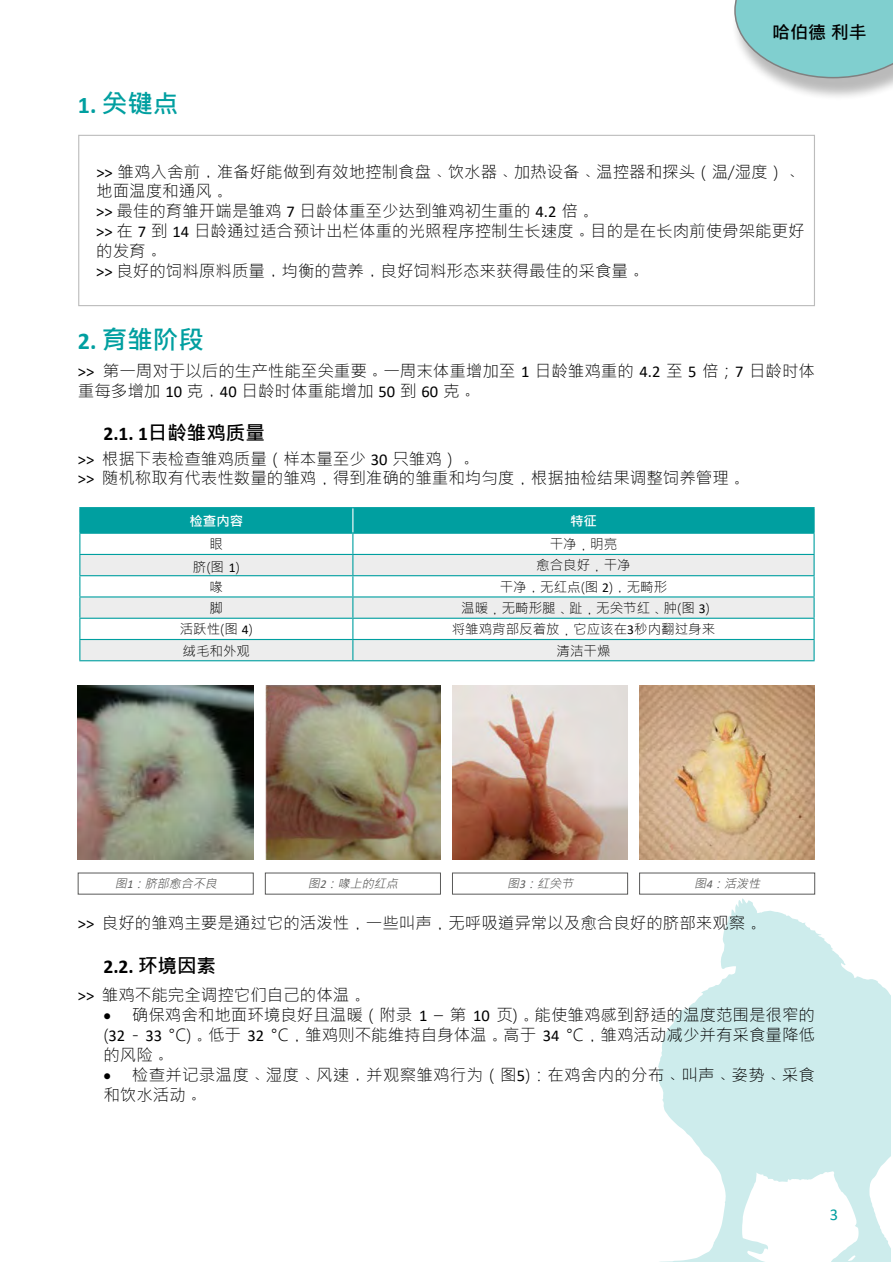
<style>
.page{position:relative;width:893px;height:1263px;background:#fff}
.page>*{position:absolute;margin:0;border:0;box-sizing:border-box;transform-origin:0 0}
.t1{font:25.5px "Microsoft Jheng Hei UI Bold";color:#009fa0}
.t2{font:19.5px "Microsoft Jheng Hei UI Bold";color:#000}
.t3{font:700 19.5px "Calibri";color:#000}
.t4{font:18px "Microsoft Jheng Hei UI Bold";color:#000}
.t5{font:16.5px/19.8px "Microsoft Jheng Hei UI Light";color:#000}
.t6{font:16.5px "Calibri";color:#009fa0}
.t7{font:13.5px "Microsoft Jheng Hei UI Light";color:#000}
.t8{font:13.5px "Microsoft Jheng Hei UI Bold";color:#fff}
.t9{font:italic 12px "Microsoft Jheng Hei UI Regular";color:#5a5a59}
.s1{font-family:"Calibri";font-weight:700;font-size:24px}
.s2{font-family:"Calibri"}
.s3{font-family:"Calibri";font-weight:700}
.s4{font-family:"Microsoft Jheng Hei UI Bold";font-weight:400}
</style>
<div class="page">
<div style="left:731px;top:0;width:162px;height:101px;background:#000;opacity:.55"></div>
<svg style="left:734px;top:0;width:159px;height:78px;background:#8dcfcf"></svg>
<svg style="left:342px;top:872px;width:549px;height:390px"></svg>
<svg style="left:742px;top:1171px;width:117px;height:91px"></svg>
<div style="left:78px;top:135px;width:737px;height:171px;border:1px solid #bcbcbc"></div>
<hr style="left:353px;top:533px;width:462px;height:1px;background:#009fa0">
<hr style="left:79px;top:507px;width:274px;height:1px;background:#009fa0">
<hr style="left:353px;top:507px;width:462px;height:1px;background:#009fa0">
<hr style="left:813px;top:508px;width:2px;height:25px;background:#009fa0">
<hr style="left:813px;top:534px;width:2px;height:20px;background:#009fa0">
<hr style="left:813px;top:640px;width:2px;height:20px;background:#009fa0">
<hr style="left:353px;top:660px;width:462px;height:1px;background:#009fa0">
<hr style="left:353px;top:554px;width:462px;height:1px;background:#009fa0">
<hr style="left:813px;top:555px;width:2px;height:20px;background:#009fa0">
<hr style="left:353px;top:575px;width:462px;height:1px;background:#009fa0">
<hr style="left:813px;top:576px;width:2px;height:20px;background:#009fa0">
<hr style="left:353px;top:596px;width:462px;height:1px;background:#009fa0">
<hr style="left:813px;top:597px;width:2px;height:21px;background:#009fa0">
<hr style="left:353px;top:618px;width:462px;height:1px;background:#009fa0">
<svg style="left:79px;top:508px;width:735px;height:153px"></svg>
<hr style="left:813px;top:619px;width:2px;height:20px;background:#009fa0">
<hr style="left:79px;top:639px;width:274px;height:1px;background:#009fa0">
<hr style="left:353px;top:639px;width:462px;height:1px;background:#009fa0">
<img style="left:78px;top:686px;width:175px;height:174px">
<img style="left:265px;top:686px;width:176px;height:174px">
<img style="left:452px;top:686px;width:176px;height:174px">
<img style="left:639px;top:686px;width:176px;height:174px">
<h1 class="t1" style="left:78px;top:88px;width:102px"><span class="s1">1.</span> 关键点</h1>
<p class="t4" style="left:772px;top:21px;width:96px">哈伯德 利丰</p>
<p class="t5" style="left:96px;top:162px;width:710px"><span class="s2">&gt;&gt;</span> 雏鸡入舍前，准备好能做到有效地控制食盘、饮水器、加热设备、温控器和探头（温/湿度）、地面温度和通风。<br><span class="s2">&gt;&gt;</span> 最佳的育雏开端是雏鸡 <span class="s2">7</span> 日龄体重至少达到雏鸡初生重的 <span class="s2">4.2</span> 倍。<br><span class="s2">&gt;&gt;</span> 在 <span class="s2">7</span> 到 <span class="s2">14</span> 日龄通过适合预计出栏体重的光照程序控制生长速度。目的是在长肉前使骨架能更好的发育。<br><span class="s2">&gt;&gt;</span> 良好的饲料原料质量，均衡的营养，良好饲料形态来获得最佳的采食量。</p>
<h1 class="t1" style="left:78px;top:323px;width:128px"><span class="s1">2.</span> 育雏阶段</h1>
<p class="t5" style="left:78px;top:361px;width:739px"><span class="s2">&gt;&gt;</span> 第一周对于以后的生产性能至关重要。一周末体重增加至 <span class="s2">1</span> 日龄雏鸡重的 <span class="s2">4.2</span> 至 <span class="s2">5</span> 倍；<span class="s2">7</span> 日龄时体重每多增加 <span class="s2">10</span> 克，<span class="s2">40</span> 日龄时体重能增加 <span class="s2">50</span> 到 <span class="s2">60</span> 克。</p>
<p class="t2" style="left:103px;top:421px;width:163px"><span class="s3">2.1. 1</span>日龄雏鸡质量</p>
<p class="t5" style="left:78px;top:448px;width:669px"><span class="s2">&gt;&gt;</span> 根据下表检查雏鸡质量（样本量至少 <span class="s2">30</span> 只雏鸡）。<br><span class="s2">&gt;&gt;</span> 随机称取有代表性数量的雏鸡，得到准确的雏重和均匀度，根据抽检结果调整饲养管理。</p>
<p class="t8" style="left:189px;top:512px;width:55px">检查内容</p>
<p class="t8" style="left:570px;top:512px;width:28px">特征</p>
<p class="t7" style="left:210px;top:536px;width:15px">眼</p>
<p class="t7" style="left:550px;top:536px;width:69px">干净，明亮</p>
<p class="t7" style="left:193px;top:558px;width:48px">脐(图 <span class="s2">1</span>)</p>
<p class="t7" style="left:536px;top:557px;width:96px">愈合良好，干净</p>
<p class="t7" style="left:210px;top:578px;width:15px">喙</p>
<p class="t7" style="left:500px;top:578px;width:169px">干净，无红点(图 <span class="s2">2</span>)，无畸形</p>
<p class="t7" style="left:210px;top:599px;width:15px">脚</p>
<p class="t7" style="left:461px;top:599px;width:250px">温暖，无畸形腿、趾，无关节红、肿(图 <span class="s2">3</span>)</p>
<p class="t7" style="left:180px;top:621px;width:75px">活跃性(图 <span class="s2">4</span>)</p>
<p class="t7" style="left:452px;top:621px;width:265px">将雏鸡背部反着放，它应该在<span class="s2">3</span>秒内翻过身来</p>
<p class="t7" style="left:183px;top:642px;width:69px">绒毛和外观</p>
<p class="t7" style="left:556px;top:642px;width:55px">清洁干燥</p>
<p class="t9" style="left:115px;top:876px;width:107px">图<span class="s2">1</span>：脐部愈合不良</p>
<p class="t9" style="left:308px;top:876px;width:95px">图<span class="s2">2</span>：喙上的红点</p>
<p class="t9" style="left:507px;top:876px;width:71px">图<span class="s2">3</span>：红关节</p>
<p class="t9" style="left:694px;top:876px;width:71px">图<span class="s2">4</span>：活泼性</p>
<p class="t5" style="left:78px;top:913px;width:685px"><span class="s2">&gt;&gt;</span> 良好的雏鸡主要是通过它的活泼性，一些叫声，无呼吸道异常以及愈合良好的脐部来观察。</p>
<p class="t3" style="left:103px;top:953px;width:114px">2.2. <span class="s4">环境因素</span></p>
<p class="t5" style="left:78px;top:985px;width:289px"><span class="s2">&gt;&gt;</span> 雏鸡不能完全调控它们自己的体温。</p>
<p class="t5" style="left:103px;top:1005px;width:713px;text-align:justify">• 确保鸡舍和地面环境良好且温暖（附录 <span class="s2">1</span> – 第 <span class="s2">10</span> 页)。能使雏鸡感到舒适的温度范围是很窄的(<span class="s2">32</span> - <span class="s2">33</span> °C)。低于 <span class="s2">32</span> °C，雏鸡则不能维持自身体温。高于 <span class="s2">34</span> °C，雏鸡活动减少并有采食量降低的风险。</p>
<p class="t5" style="left:103px;top:1065px;width:713px">• 检查并记录温度、湿度、风速，并观察雏鸡行为（图<span class="s2">5</span>)：在鸡舍内的分布、叫声、姿势、采食和饮水活动。</p>
<p class="t6" style="left:830px;top:1202px;width:10px">3</p>
</div>
